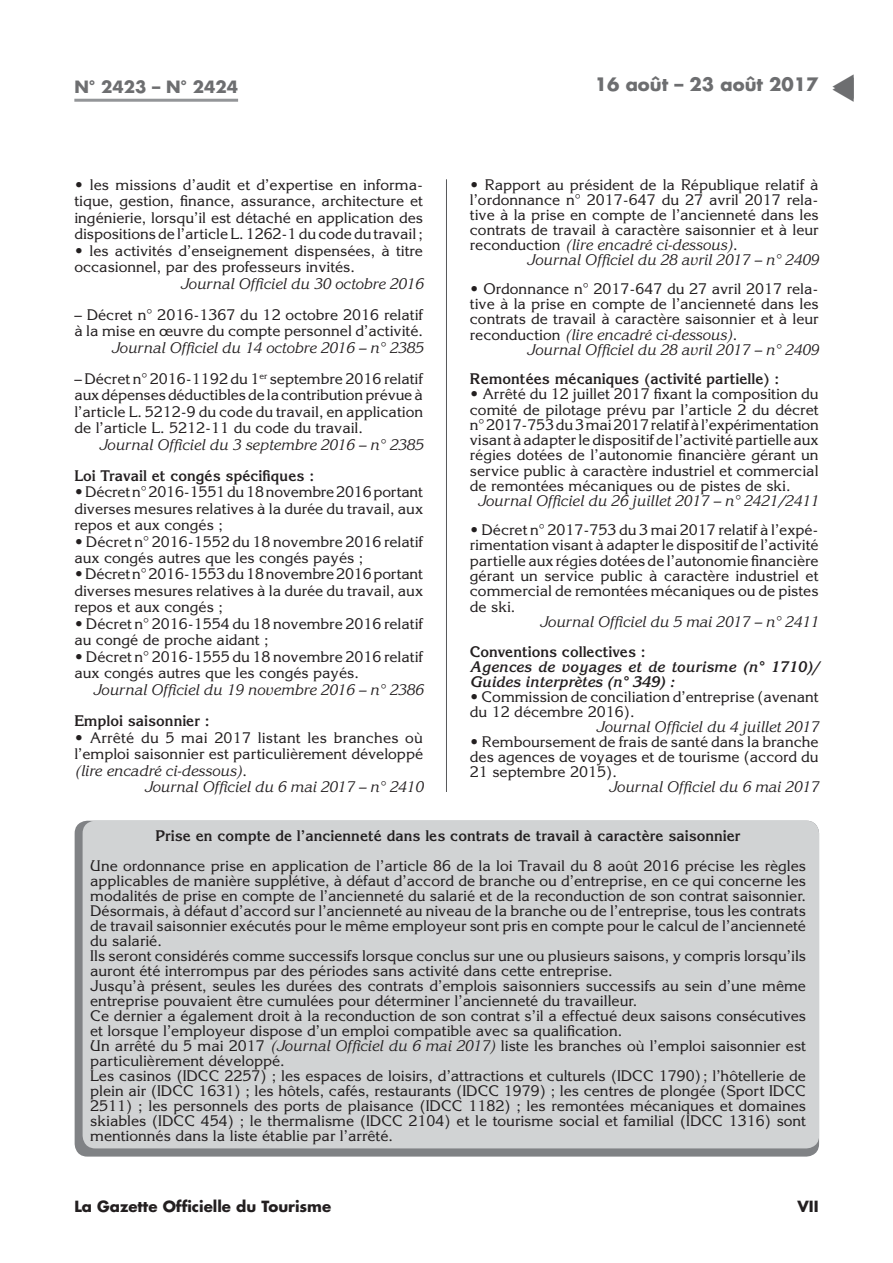
<style>
.page{position:relative;width:893px;height:1263px;background:#fff}
.page>*{position:absolute;margin:0;border:0;box-sizing:border-box;transform-origin:0 0}
.t1{font:700 18px "Futura Std";color:#6d6e70}
.t2{font:700 16.5px "Futura Std";color:#6d6e70}
.t3{font:15px/15px "Korinna Std";color:#231f20;text-align:justify}
.t4{font:italic 15px "Korinna Std";color:#231f20}
.t5{font:700 15px "Korinna Std";color:#231f20}
.t6{font:italic 700 15px/15px "Korinna Std";letter-spacing:.005em;color:#231f20}
.t7{font:700 15px "Futura Std";color:#231f20}
.s1{font-style:normal}
.s2{font-style:italic}
</style>
<div class="page">
<hr style="left:446px;top:179px;width:1px;height:613px;background:#58595b">
<hr style="left:74px;top:99px;width:164px;height:3px;background:#939598">
<div style="left:75px;top:821px;width:744px;height:336px;background:#808285;border-radius:13px"></div>
<div style="left:83px;top:821px;width:736px;height:327px;background:#d1d3d4;border-radius:13px"></div>
<p class="t2" style="left:74px;top:79px;width:165px">N° 2423 – N° 2424</p>
<p class="t1" style="left:595px;top:76px;width:225px">16 août – 23 août 2017</p>
<p class="t3" style="left:74px;top:178px;width:350px;line-height:16.5px">• les missions d’audit et d’expertise en informa&shy;tique, gestion, finance, assurance, architecture et ingénierie, lorsqu’il est détaché en application des dispositions de l’article L. 1262-1 du code du travail ;</p>
<p class="t3" style="left:74px;top:244px;width:350px;line-height:16.5px">• les activités d’enseignement dispensées, à titre occasionnel, par des professeurs invités.</p>
<p class="t4" style="left:180px;top:278px;width:244px">Journal Officiel du 30 octobre 2016</p>
<p class="t3" style="left:74px;top:308px;width:350px;line-height:16.5px">– Décret n° 2016-1367 du 12 octobre 2016 relatif à la mise en œuvre du compte personnel d’activité.</p>
<p class="t4" style="left:111px;top:342px;width:313px">Journal Officiel du 14 octobre 2016 – n° 2385</p>
<p class="t3" style="left:74px;top:372px;width:350px;line-height:16.5px">– Décret n° 2016-1192 du 1<sup>er</sup> septembre 2016 relatif aux dépenses déductibles de la contribution prévue à l’article L. 5212-9 du code du travail, en application de l’article L. 5212-11 du code du travail.</p>
<p class="t4" style="left:99px;top:439px;width:326px">Journal Officiel du 3 septembre 2016 – n° 2385</p>
<p class="t5" style="left:74px;top:470px;width:241px">Loi Travail et congés spécifiques :</p>
<p class="t3" style="left:74px;top:485px;width:350px;line-height:16.5px">• Décret n° 2016-1551 du 18 novembre 2016 portant diverses mesures relatives à la durée du travail, aux repos et aux congés ;</p>
<p class="t3" style="left:74px;top:535px;width:350px;line-height:16.5px">• Décret n° 2016-1552 du 18 novembre 2016 relatif aux congés autres que les congés payés ;</p>
<p class="t3" style="left:74px;top:568px;width:350px;line-height:16.5px">• Décret n° 2016-1553 du 18 novembre 2016 portant diverses mesures relatives à la durée du travail, aux repos et aux congés ;</p>
<p class="t3" style="left:74px;top:617px;width:350px;line-height:16.5px">• Décret n° 2016-1554 du 18 novembre 2016 relatif au congé de proche aidant ;</p>
<p class="t3" style="left:74px;top:650px;width:350px;line-height:16.5px">• Décret n° 2016-1555 du 18 novembre 2016 relatif aux congés autres que les congés payés.</p>
<p class="t4" style="left:93px;top:684px;width:332px">Journal Officiel du 19 novembre 2016 – n° 2386</p>
<p class="t5" style="left:74px;top:715px;width:137px">Emploi saisonnier :</p>
<p class="t3" style="left:74px;top:732px;width:350px">• Arrêté du 5 mai 2017 listant les branches où</p>
<p class="t3" style="left:74px;top:748px;width:350px">l’emploi saisonnier est particulièrement développé</p>
<p class="t4" style="left:74px;top:765px;width:174px">(lire encadré ci-dessous)<span class="s1">.</span></p>
<p class="t4" style="left:144px;top:781px;width:281px">Journal Officiel du 6 mai 2017 – n° 2410</p>
<p class="t3" style="left:470px;top:179px;width:350px">• Rapport au président de la République relatif à l’ordonnance n° 2017-647 du 27 avril 2017 rela&shy;tive à la prise en compte de l’ancienneté dans les contrats de travail à caractère saisonnier et à leur reconduction <span class="s2">(lire encadré ci-dessous)</span>.</p>
<p class="t4" style="left:527px;top:255px;width:293px">Journal Officiel du 28 avril 2017 – n° 2409</p>
<p class="t3" style="left:470px;top:283px;width:350px">• Ordonnance n° 2017-647 du 27 avril 2017 rela&shy;tive à la prise en compte de l’ancienneté dans les contrats de travail à caractère saisonnier et à leur reconduction <span class="s2">(lire encadré ci-dessous)</span>.</p>
<p class="t4" style="left:527px;top:344px;width:293px">Journal Officiel du 28 avril 2017 – n° 2409</p>
<p class="t5" style="left:470px;top:373px;width:311px">Remontées mécaniques (activité partielle) :</p>
<p class="t3" style="left:470px;top:388px;width:350px">• Arrêté du 12 juillet 2017 fixant la composition du comité de pilotage prévu par l’article 2 du décret n° 2017-753 du 3 mai 2017 relatif à l’expérimentation visant à adapter le dispositif de l’activité partielle aux régies dotées de l’autonomie financière gérant un service public à caractère industriel et commercial de remontées mécaniques ou de pistes de ski.</p>
<p class="t4" style="left:477px;top:496px;width:343px">Journal Officiel du 26 juillet 2017 – n° 2421/2411</p>
<p class="t3" style="left:470px;top:524px;width:350px">• Décret n° 2017-753 du 3 mai 2017 relatif à l’expé&shy;rimentation visant à adapter le dispositif de l’activité partielle aux régies dotées de l’autonomie financière gérant un service public à caractère industriel et commercial de remontées mécaniques ou de pistes de ski.</p>
<p class="t4" style="left:539px;top:616px;width:281px">Journal Officiel du 5 mai 2017 – n° 2411</p>
<p class="t5" style="left:470px;top:646px;width:177px">Conventions collectives :</p>
<p class="t6" style="left:470px;top:661px;width:350px">Agences de voyages et de tourisme (n° 1710)/<br>Guides interprètes (n° 349) :</p>
<p class="t3" style="left:470px;top:691px;width:350px">• Commission de conciliation d’entreprise (avenant du 12 décembre 2016).</p>
<p class="t4" style="left:596px;top:721px;width:224px">Journal Officiel du 4 juillet 2017</p>
<p class="t3" style="left:470px;top:736px;width:350px">• Remboursement de frais de santé dans la branche des agences de voyages et de tourisme (accord du 21 septembre 2015).</p>
<p class="t4" style="left:608px;top:781px;width:212px">Journal Officiel du 6 mai 2017</p>
<p class="t5" style="left:156px;top:830px;width:586px">Prise en compte de l’ancienneté dans les contrats de travail à caractère saisonnier</p>
<p class="t3" style="left:90px;top:859px;width:717px;text-align:left">Une ordonnance prise en application de l’article 86 de la loi Travail du 8 août 2016 précise les règles applicables de manière supplétive, à défaut d’accord de branche ou d’entreprise, en ce qui concerne les modalités de prise en compte de l’ancienneté du salarié et de la reconduction de son contrat saisonnier.<br>Désormais, à défaut d’accord sur l’ancienneté au niveau de la branche ou de l’entreprise, tous les contrats de travail saisonnier exécutés pour le même employeur sont pris en compte pour le calcul de l’ancienneté du salarié.<br>Ils seront considérés comme successifs lorsque conclus sur une ou plusieurs saisons, y compris lorsqu’ils auront été interrompus par des périodes sans activité dans cette entreprise.<br>Jusqu’à présent, seules les durées des contrats d’emplois saisonniers successifs au sein d’une même entreprise pouvaient être cumulées pour déterminer l’ancienneté du travailleur.<br>Ce dernier a également droit à la reconduction de son contrat s’il a effectué deux saisons consécutives et lorsque l’employeur dispose d’un emploi compatible avec sa qualification.<br>Un arrêté du 5 mai 2017 <span class="s2">(Journal Officiel du 6 mai 2017)</span> liste les branches où l’emploi saisonnier est particulièrement développé.<br>Les casinos (IDCC 2257) ; les espaces de loisirs, d’attractions et culturels (IDCC 1790) ; l’hôtellerie de plein air (IDCC 1631) ; les hôtels, cafés, restaurants (IDCC 1979) ; les centres de plongée (Sport IDCC 2511) ; les personnels des ports de plaisance (IDCC 1182) ; les remontées mécaniques et domaines skiables (IDCC 454) ; le thermalisme (IDCC 2104) et le tourisme social et familial (IDCC 1316) sont mentionnés dans la liste établie par l’arrêté.</p>
<p class="t7" style="left:74px;top:1199px;width:258px">La Gazette Officielle du Tourisme</p>
<p class="t7" style="left:797px;top:1199px;width:23px">VII</p>
</div>
